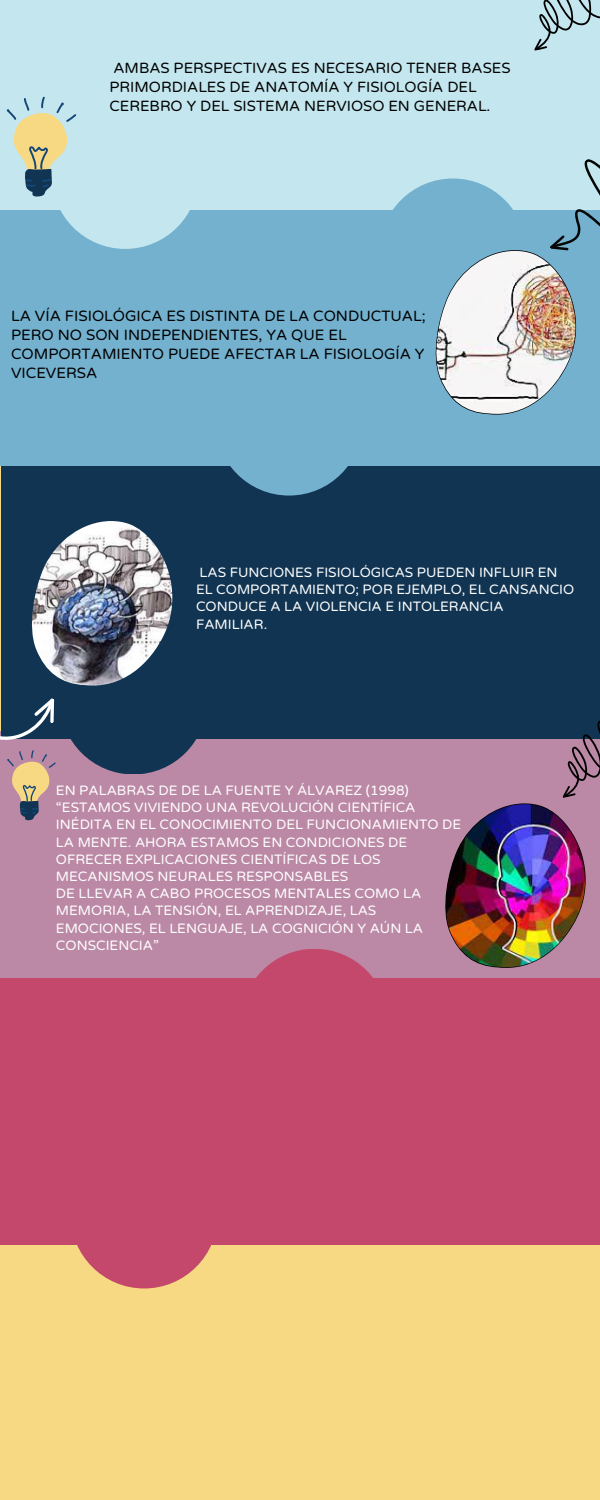
<style>
.page{position:relative;width:600px;height:1500px;background:#f8d983}
.page>*{position:absolute;margin:0;border:0;box-sizing:border-box;transform-origin:0 0}
.t1{font:15.1px/19px "Varela Round";color:#000}
.t2{font:15px/18.7px "Varela Round";color:#000}
.t3{font:13.7px/17.2px "Varela Round";color:#fff}
</style>
<div class="page">
<div style="left:0;top:0;width:600px;height:237px;background:#c4e7ef"></div>
<div style="left:379px;top:178px;width:147px;height:147px;background:#73b1cf;border-radius:50%"></div>
<div style="left:0;top:731px;width:600px;height:261px;background:#bb89a6"></div>
<div style="left:1px;top:464px;width:599px;height:275px;background:#103452"></div>
<div style="left:60px;top:627px;width:147px;height:147px;background:#103452;border-radius:50%"></div>
<div style="left:0;top:210px;width:600px;height:256px;background:#73b1cf"></div>
<div style="left:52px;top:102px;width:147px;height:147px;background:#c4e7ef;border-radius:50%"></div>
<div style="left:216px;top:349px;width:147px;height:147px;background:#73b1cf;border-radius:50%"></div>
<div style="left:71px;top:1142px;width:147px;height:146px;background:#c3486c;border-radius:50%"></div>
<div style="left:0;top:979px;width:600px;height:266px;background:#c3486c"></div>
<div style="left:241px;top:949px;width:147px;height:147px;background:#c3486c;border-radius:50%"></div>
<svg style="left:7px;top:96px;width:69px;height:101px"></svg>
<svg style="left:534px;top:0;width:66px;height:51px"></svg>
<img style="left:431px;top:159px;width:169px;height:256px">
<img style="left:31px;top:521px;width:142px;height:165px">
<svg style="left:0;top:653px;width:64px;height:167px"></svg>
<img style="left:445px;top:720px;width:155px;height:248px">
<p class="t2" style="left:110px;top:59px;width:403px">AMBAS PERSPECTIVAS ES NECESARIO TENER BASES<br>PRIMORDIALES DE ANATOMÍA Y FISIOLOGÍA DEL<br>CEREBRO Y DEL SISTEMA NERVIOSO EN GENERAL.</p>
<p class="t1" style="left:11px;top:307px;width:416px">LA VÍA FISIOLÓGICA ES DISTINTA DE LA CONDUCTUAL; PERO NO SON INDEPENDIENTES, YA QUE EL COMPORTAMIENTO PUEDE AFECTAR LA FISIOLOGÍA Y VICEVERSA</p>
<p class="t3" style="left:196px;top:564px;width:380px">LAS FUNCIONES FISIOLÓGICAS PUEDEN INFLUIR EN<br>EL COMPORTAMIENTO; POR EJEMPLO, EL CANSANCIO CONDUCE A LA VIOLENCIA E INTOLERANCIA FAMILIAR.</p>
<p class="t3" style="left:56px;top:782px;width:407px">EN PALABRAS DE DE LA FUENTE Y ÁLVAREZ (1998) “ESTAMOS VIVIENDO UNA REVOLUCIÓN CIENTÍFICA INÉDITA EN EL CONOCIMIENTO DEL FUNCIONAMIENTO DE LA MENTE. AHORA ESTAMOS EN CONDICIONES DE OFRECER EXPLICACIONES CIENTÍFICAS DE LOS MECANISMOS NEURALES RESPONSABLES<br>DE LLEVAR A CABO PROCESOS MENTALES COMO LA MEMORIA, LA TENSIÓN, EL APRENDIZAJE, LAS EMOCIONES, EL LENGUAJE, LA COGNICIÓN Y AÚN LA CONSCIENCIA”</p>
</div>
